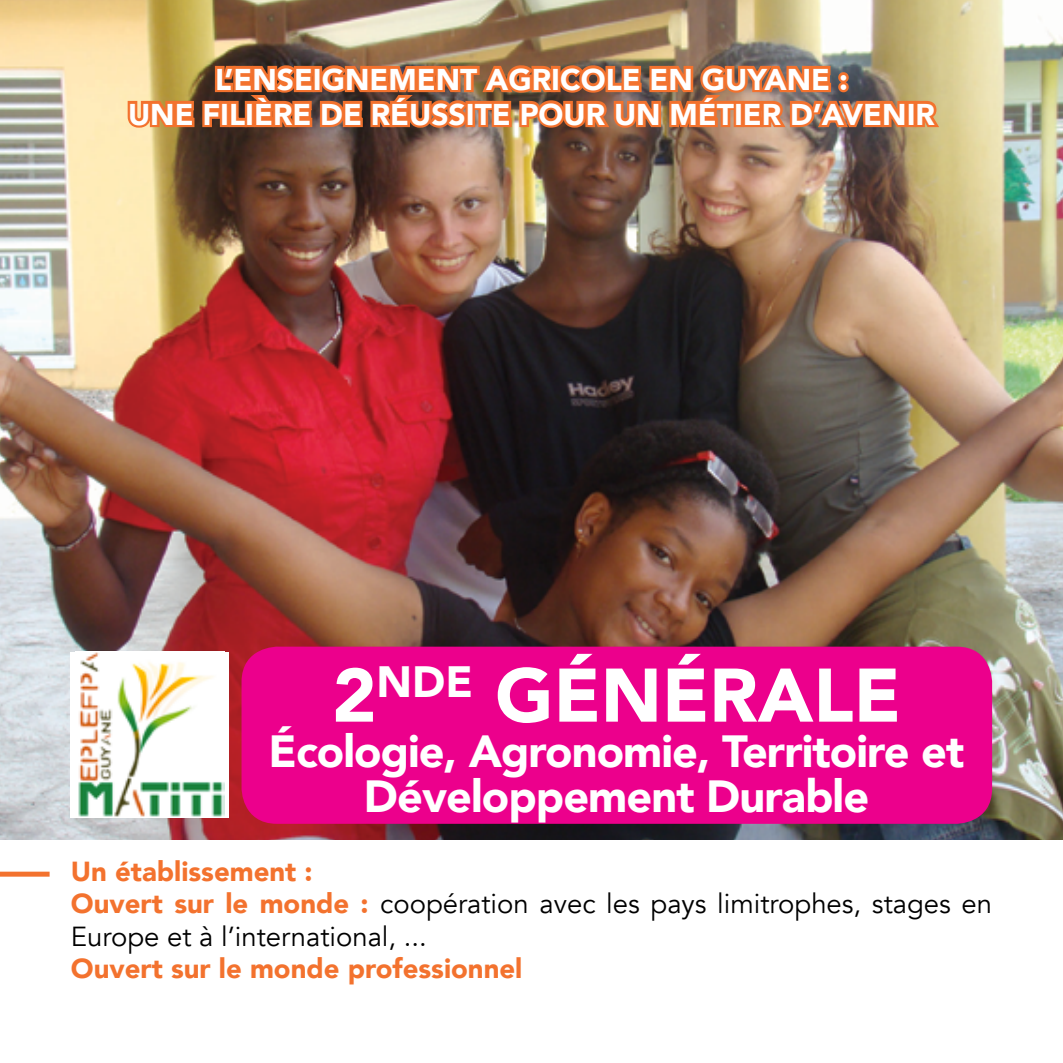
<style>
.page{position:relative;width:1063px;height:1063px;background:#fff}
.page>*{position:absolute;margin:0;border:0;box-sizing:border-box;transform-origin:0 0}
.t1{font:900 75px "Avenir";color:#fff}
.t2{font:900 45px/45px "Avenir";letter-spacing:-.02em;color:#fff;text-align:center}
.t3{font:900 30px "Avenir";color:#fff}
.t4{font:27.5px/32.5px "Avenir";color:#000}
.t5{font:900 27.5px "Avenir";color:#f3722e}
.s1{font-weight:900;color:#f3722e}
</style>
<div class="page">
<img style="left:0;top:0;width:1063px;height:840px">
<div style="left:242px;top:647px;width:750px;height:177px;background:#ec008c;border-radius:35px"></div>
<div style="left:71px;top:652px;width:158px;height:166px;background:#fff"></div>
<img style="left:78px;top:652px;width:147px;height:165px">
<img style="left:125px;top:42px;width:819px;height:105px">
<div style="left:0;top:872px;width:50px;height:5px;background:#f3722e"></div>
<p class="t3" style="left:215px;top:53px;width:634px">L’ENSEIGNEMENT AGRICOLE EN GUYANE :</p>
<p class="t3" style="left:128px;top:88px;width:808px">UNE FILIÈRE DE RÉUSSITE POUR UN MÉTIER D’AVENIR</p>
<p class="t1" style="left:332px;top:631px;width:570px">2<sup>NDE</sup> GÉNÉRALE</p>
<p class="t2" style="left:269px;top:727px;width:697px">Écologie, Agronomie, Territoire et<br>Développement Durable</p>
<p class="t5" style="left:71px;top:848px;width:243px">Un établissement :</p>
<p class="t4" style="left:71px;top:888px;width:923px"><span class="s1">Ouvert sur le monde :</span> coopération avec les pays limitrophes, stages en<br>Europe et à l’international, ...</p>
<p class="t5" style="left:71px;top:945px;width:453px">Ouvert sur le monde professionnel</p>
</div>
